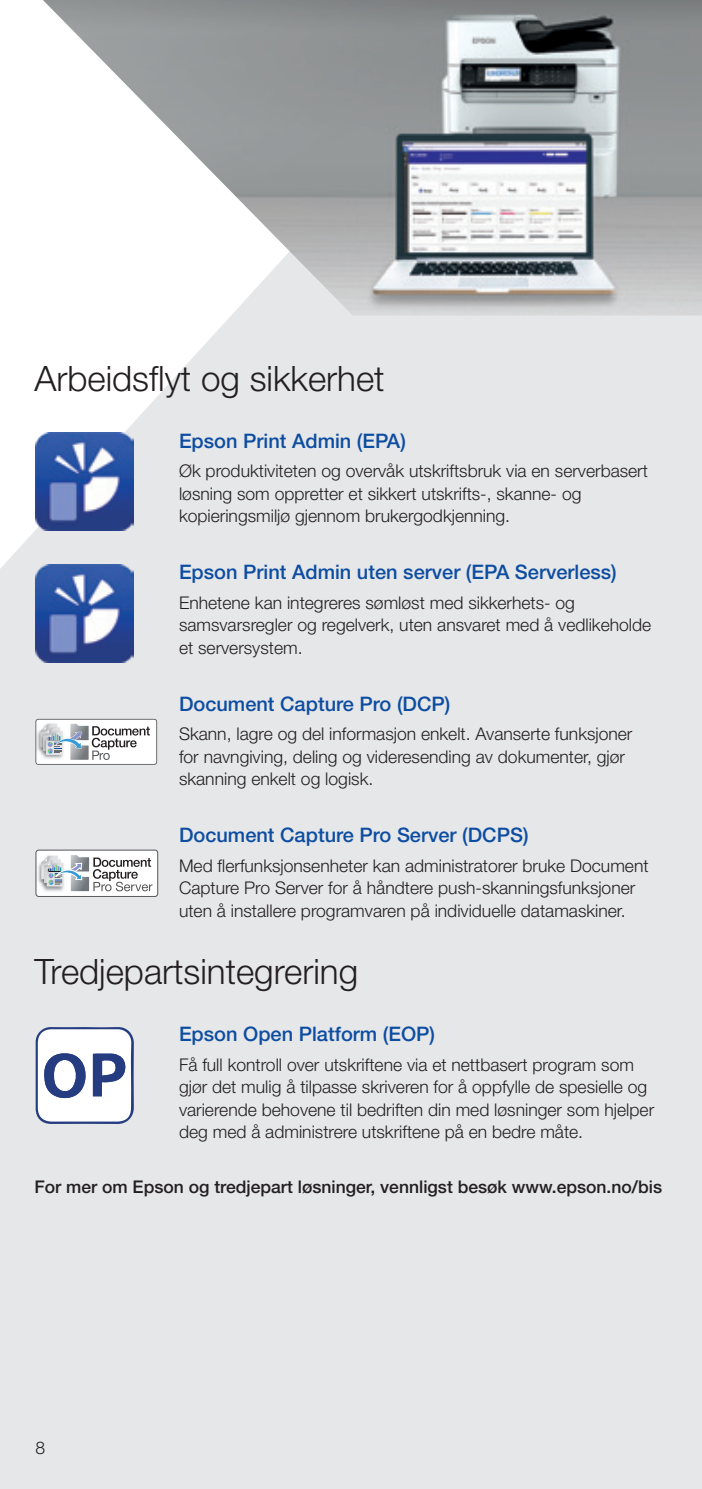
<style>
.page{position:relative;width:702px;height:1489px;background:#fff}
.page>*{position:absolute;margin:0;border:0;box-sizing:border-box;transform-origin:0 0}
.t1{font:300 35px "Helvetica Neue LT Pro";color:#231f20}
.t2{font:500 20px "Helvetica Neue LT Pro";color:#0d4da1}
.t3{font:300 17.5px/22.5px "Helvetica Neue LT Pro";color:#231f20}
.t4{font:500 17.5px "Helvetica Neue LT Pro";color:#231f20}
</style>
<div class="page">
<div style="left:0;top:315px;width:702px;height:1173px;background:#e6e7e9"></div>
<img style="left:35px;top:432px;width:99px;height:98px">
<img style="left:35px;top:564px;width:99px;height:98px">
<svg style="left:35px;top:718px;width:122px;height:46px"></svg>
<svg style="left:35px;top:849px;width:123px;height:47px"></svg>
<svg style="left:35px;top:1026px;width:99px;height:98px"></svg>
<img style="left:43px;top:0;width:659px;height:315px">
<p class="t1" style="left:34px;top:357px;width:352px">Arbeidsflyt og sikkerhet</p>
<p class="t2" style="left:179px;top:428px;width:228px">Epson Print Admin (EPA)</p>
<p class="t3" style="left:179px;top:459px;width:470px">Øk produktiviteten og overvåk utskriftsbruk via en serverbasert løsning som oppretter et sikkert utskrifts-, skanne- og kopieringsmiljø gjennom brukergodkjenning.</p>
<p class="t2" style="left:179px;top:560px;width:439px">Epson Print Admin uten server (EPA Serverless)</p>
<p class="t3" style="left:179px;top:590px;width:474px">Enhetene kan integreres sømløst med sikkerhets- og samsvarsregler og regelverk, uten ansvaret med å vedlikeholde et serversystem.</p>
<p class="t2" style="left:179px;top:691px;width:273px">Document Capture Pro (DCP)</p>
<p class="t3" style="left:179px;top:722px;width:455px">Skann, lagre og del informasjon enkelt. Avanserte funksjoner for navngiving, deling og videresending av dokumenter, gjør skanning enkelt og logisk.</p>
<p class="t2" style="left:179px;top:822px;width:351px">Document Capture Pro Server (DCPS)</p>
<p class="t3" style="left:179px;top:853px;width:471px">Med flerfunksjonsenheter kan administratorer bruke Document<br>Capture Pro Server for å håndtere push-skanningsfunksjoner uten å installere programvaren på individuelle datamaskiner.</p>
<p class="t1" style="left:34px;top:950px;width:325px">Tredjepartsintegrering</p>
<p class="t2" style="left:179px;top:1021px;width:258px">Epson Open Platform (EOP)</p>
<p class="t3" style="left:179px;top:1052px;width:476px">Få full kontroll over utskriftene via et nettbasert program som gjør det mulig å tilpasse skriveren for å oppfylle de spesielle og varierende behovene til bedriften din med løsninger som hjelper deg med å administrere utskriftene på en bedre måte.</p>
<p class="t4" style="left:34px;top:1176px;width:629px">For mer om Epson og tredjepart løsninger, vennligst besøk www.epson.no/bis</p>
<p class="t3" style="left:35px;top:1435px;width:11px">8</p>
</div>
